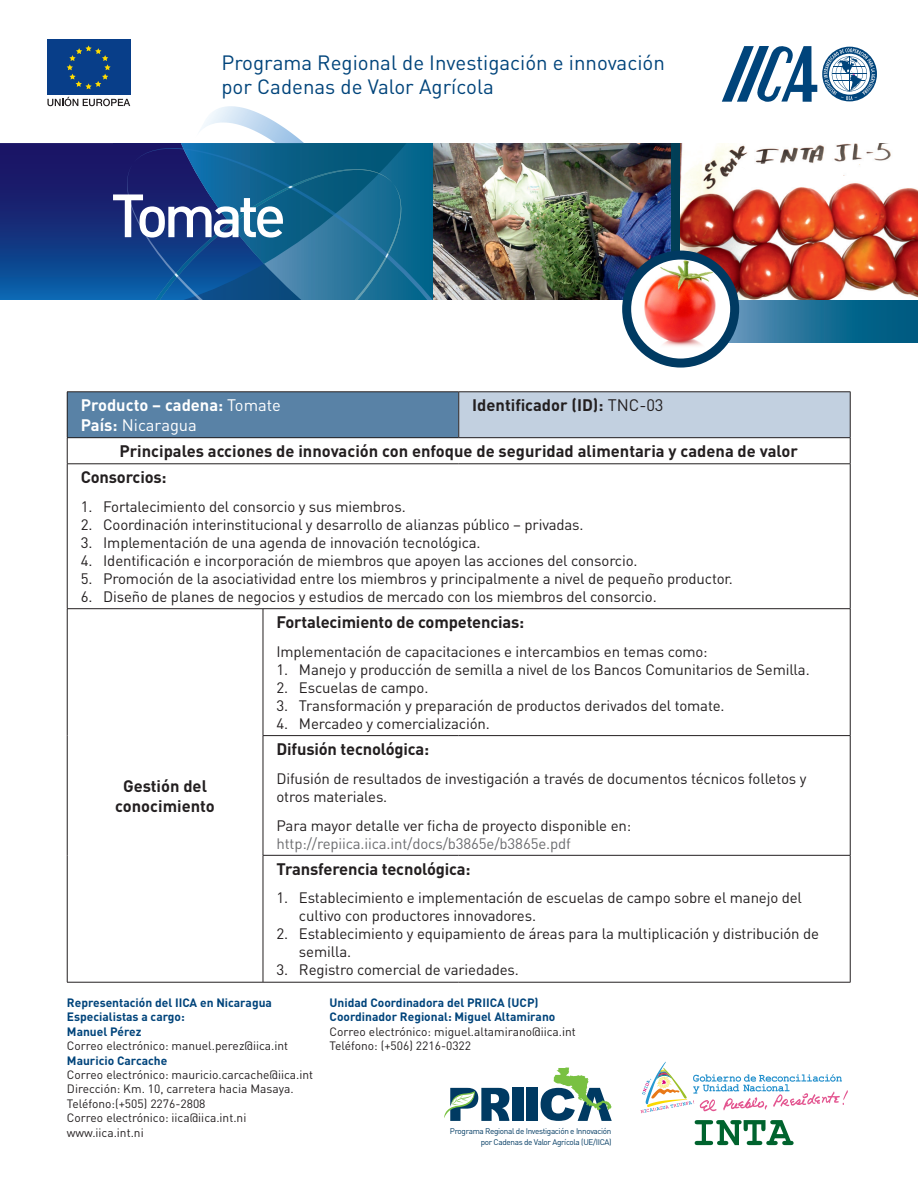
<style>
.page{position:relative;width:918px;height:1188px;background:#fff}
.page>*{position:absolute;margin:0;border:0;box-sizing:border-box;transform-origin:0 0}
.t1{font:500 60px "DINOT";letter-spacing:-.08em;color:#fff}
.t2{font:20.55px "DINOT";color:#00447b}
.t3{font:700 16.5px/19.8px "DINOT";letter-spacing:-.005em;color:#231f20;text-align:center}
.t4{font:700 16.5px "DINOT";color:#fff}
.t5{font:16.5px "DINOT";color:#fff}
.t6{font:15px/18px "DINOT";letter-spacing:-.01em;color:#231f20}
.t7{font:15px "DINOT";letter-spacing:-.01em;color:#6c6d70}
.t8{font:12px "DINOT";color:#231f20}
.t9{font:700 12px "DINOT";color:#00447b}
.t10{font:8.1px "DINOT";letter-spacing:-.04em;color:#003a62}
.s1{font-weight:400}
.s2{font-weight:700}
</style>
<div class="page">
<svg style="left:0;top:143px;width:181px;height:157px;background:#14317d"></svg>
<svg style="left:126px;top:147px;width:307px;height:153px;background:#0a5285"></svg>
<svg style="left:130px;top:168px;width:272px;height:132px;background:#1a518e"></svg>
<svg style="left:175px;top:273px;width:3px;height:4px"></svg>
<svg style="left:181px;top:106px;width:226px;height:158px"></svg>
<svg style="left:722px;top:46px;width:155px;height:56px"></svg>
<div style="left:47px;top:40px;width:84px;height:55px;background:#083e89"></div>
<svg style="left:67px;top:45px;width:44px;height:44px"></svg>
<svg style="left:47px;top:97px;width:83px;height:9px"></svg>
<img style="left:681px;top:143px;width:237px;height:157px">
<img style="left:433px;top:143px;width:237px;height:157px">
<svg style="left:725px;top:300px;width:193px;height:42px;background:#1e6f96"></svg>
<div style="left:67px;top:392px;width:392px;height:46px;background:#5982a6"></div>
<div style="left:459px;top:392px;width:391px;height:46px;background:#c2d0e0"></div>
<hr style="left:67px;top:391px;width:196px;height:1px;background:#231f20">
<hr style="left:67px;top:392px;width:1px;height:45px;background:#231f20">
<hr style="left:263px;top:391px;width:196px;height:1px;background:#231f20">
<hr style="left:67px;top:437px;width:196px;height:1px;background:#231f20">
<svg style="left:67px;top:438px;width:1px;height:25px"></svg>
<hr style="left:263px;top:437px;width:196px;height:1px;background:#231f20">
<svg style="left:850px;top:438px;width:1px;height:25px"></svg>
<hr style="left:67px;top:463px;width:196px;height:1px;background:#231f20">
<hr style="left:67px;top:464px;width:1px;height:144px;background:#231f20">
<hr style="left:263px;top:463px;width:196px;height:1px;background:#231f20">
<hr style="left:459px;top:463px;width:392px;height:1px;background:#231f20">
<hr style="left:850px;top:464px;width:1px;height:144px;background:#231f20">
<hr style="left:67px;top:608px;width:196px;height:1px;background:#231f20">
<hr style="left:67px;top:609px;width:1px;height:127px;background:#231f20">
<hr style="left:263px;top:608px;width:196px;height:1px;background:#231f20">
<hr style="left:263px;top:609px;width:1px;height:126px;background:#231f20">
<hr style="left:459px;top:608px;width:392px;height:1px;background:#231f20">
<hr style="left:850px;top:609px;width:1px;height:126px;background:#231f20">
<hr style="left:67px;top:736px;width:1px;height:119px;background:#231f20">
<hr style="left:263px;top:735px;width:196px;height:1px;background:#231f20">
<hr style="left:263px;top:736px;width:1px;height:119px;background:#231f20">
<hr style="left:459px;top:735px;width:392px;height:1px;background:#231f20">
<hr style="left:850px;top:736px;width:1px;height:119px;background:#231f20">
<hr style="left:67px;top:855px;width:1px;height:127px;background:#231f20">
<hr style="left:263px;top:855px;width:196px;height:1px;background:#231f20">
<hr style="left:263px;top:856px;width:1px;height:126px;background:#231f20">
<hr style="left:459px;top:855px;width:392px;height:1px;background:#231f20">
<hr style="left:850px;top:856px;width:1px;height:126px;background:#231f20">
<hr style="left:67px;top:982px;width:196px;height:1px;background:#231f20">
<hr style="left:263px;top:982px;width:196px;height:1px;background:#231f20">
<hr style="left:459px;top:391px;width:392px;height:1px;background:#231f20">
<hr style="left:458px;top:392px;width:1px;height:45px;background:#231f20">
<hr style="left:850px;top:392px;width:1px;height:45px;background:#231f20">
<hr style="left:459px;top:437px;width:392px;height:1px;background:#231f20">
<svg style="left:627px;top:255px;width:108px;height:108px"></svg>
<img style="left:636px;top:255px;width:89px;height:97px">
<div style="left:622px;top:251px;width:117px;height:117px;border:9px solid #003a62;border-radius:50%"></div>
<svg style="left:444px;top:1088px;width:12px;height:33px"></svg>
<svg style="left:456px;top:982px;width:395px;height:164px"></svg>
<svg style="left:640px;top:1062px;width:208px;height:51px"></svg>
<svg style="left:695px;top:1120px;width:99px;height:25px"></svg>
<p class="t2" style="left:221px;top:48px;width:445px">Programa Regional de Investigación e innovación</p>
<p class="t2" style="left:221px;top:73px;width:274px">por Cadenas de Valor Agrícola</p>
<p class="t1" style="left:111px;top:175px;width:176px">Tomate</p>
<p class="t3" style="left:472px;top:395px;width:193px">Identificador (ID): <span class="s1">TNC-03</span></p>
<p class="t3" style="left:119px;top:441px;width:680px">Principales acciones de innovación con enfoque de seguridad alimentaria y cadena de valor</p>
<p class="t3" style="left:81px;top:467px;width:87px">Consorcios:</p>
<p class="t6" style="left:81px;top:497px;width:326px">1. Fortalecimiento del consorcio y sus miembros.</p>
<p class="t6" style="left:81px;top:515px;width:504px">2. Coordinación interinstitucional y desarrollo de alianzas público – privadas.</p>
<p class="t6" style="left:81px;top:533px;width:401px">3. Implementación de una agenda de innovación tecnológica.</p>
<p class="t6" style="left:81px;top:551px;width:558px">4. Identificación e incorporación de miembros que apoyen las acciones del consorcio.</p>
<p class="t6" style="left:81px;top:569px;width:654px">5. Promoción de la asociatividad entre los miembros y principalmente a nivel de pequeño productor.</p>
<p class="t6" style="left:81px;top:587px;width:578px">6. Diseño de planes de negocios y estudios de mercado con los miembros del consorcio.</p>
<p class="t4" style="left:81px;top:394px;width:202px">Producto – cadena: <span class="s1">Tomate</span></p>
<p class="t5" style="left:81px;top:414px;width:118px"><span class="s2">País:</span> Nicaragua</p>
<p class="t3" style="left:115px;top:775px;width:101px">Gestión del conocimiento</p>
<p class="t3" style="left:276px;top:612px;width:249px">Fortalecimiento de competencias:</p>
<p class="t6" style="left:276px;top:642px;width:433px">Implementación de capacitaciones e intercambios en temas como:</p>
<p class="t6" style="left:276px;top:660px;width:535px">1. Manejo y producción de semilla a nivel de los Bancos Comunitarios de Semilla.</p>
<p class="t6" style="left:276px;top:678px;width:153px">2. Escuelas de campo.</p>
<p class="t6" style="left:276px;top:696px;width:450px">3. Transformación y preparación de productos derivados del tomate.</p>
<p class="t6" style="left:276px;top:714px;width:215px">4. Mercadeo y comercialización.</p>
<p class="t3" style="left:276px;top:738px;width:154px">Difusión tecnológica:</p>
<p class="t6" style="left:276px;top:769px;width:532px">Difusión de resultados de investigación a través de documentos técnicos folletos y otros materiales.</p>
<p class="t6" style="left:276px;top:816px;width:356px">Para mayor detalle ver ficha de proyecto disponible en:</p>
<p class="t7" style="left:276px;top:833px;width:296px">http://repiica.iica.int/docs/b3865e/b3865e.pdf</p>
<p class="t3" style="left:276px;top:858px;width:196px">Transferencia tecnológica:</p>
<p class="t6" style="left:299px;top:888px;width:505px;text-indent:-22px">1. Establecimiento e implementación de escuelas de campo sobre el manejo del cultivo con productores innovadores.</p>
<p class="t6" style="left:299px;top:924px;width:522px;text-indent:-22px">2. Establecimiento y equipamiento de áreas para la multiplicación y distribución de semilla.</p>
<p class="t6" style="left:276px;top:960px;width:244px">3. Registro comercial de variedades.</p>
<p class="t9" style="left:67px;top:995px;width:207px">Representación del IICA en Nicaragua</p>
<p class="t9" style="left:67px;top:1009px;width:119px">Especialistas a cargo:</p>
<p class="t9" style="left:67px;top:1023px;width:76px">Manuel Pérez</p>
<p class="t8" style="left:67px;top:1038px;width:223px">Correo electrónico: manuel.perez@iica.int</p>
<p class="t9" style="left:67px;top:1052px;width:102px">Mauricio Carcache</p>
<p class="t8" style="left:67px;top:1067px;width:248px">Correo electrónico: mauricio.carcache@iica.int</p>
<p class="t8" style="left:67px;top:1081px;width:228px">Dirección: Km. 10, carretera hacia Masaya.</p>
<p class="t8" style="left:67px;top:1095px;width:140px">Teléfono:(+505) 2276-2808</p>
<p class="t8" style="left:67px;top:1110px;width:181px">Correo electrónico: iica@iica.int.ni</p>
<p class="t8" style="left:67px;top:1124px;width:78px">www.iica.int.ni</p>
<p class="t9" style="left:330px;top:995px;width:211px">Unidad Coordinadora del PRIICA (UCP)</p>
<p class="t9" style="left:330px;top:1009px;width:227px">Coordinador Regional: Miguel Altamirano</p>
<p class="t8" style="left:330px;top:1023px;width:248px">Correo electrónico: miguel.altamirano@iica.int</p>
<p class="t8" style="left:330px;top:1038px;width:143px">Teléfono: (+506) 2216-0322</p>
<p class="t10" style="left:450px;top:1126px;width:163px">Programa Regional de Investigación e Innovación</p>
<p class="t10" style="left:481px;top:1137px;width:132px">por Cadenas de Valor Agrícola (UE/IICA)</p>
</div>
